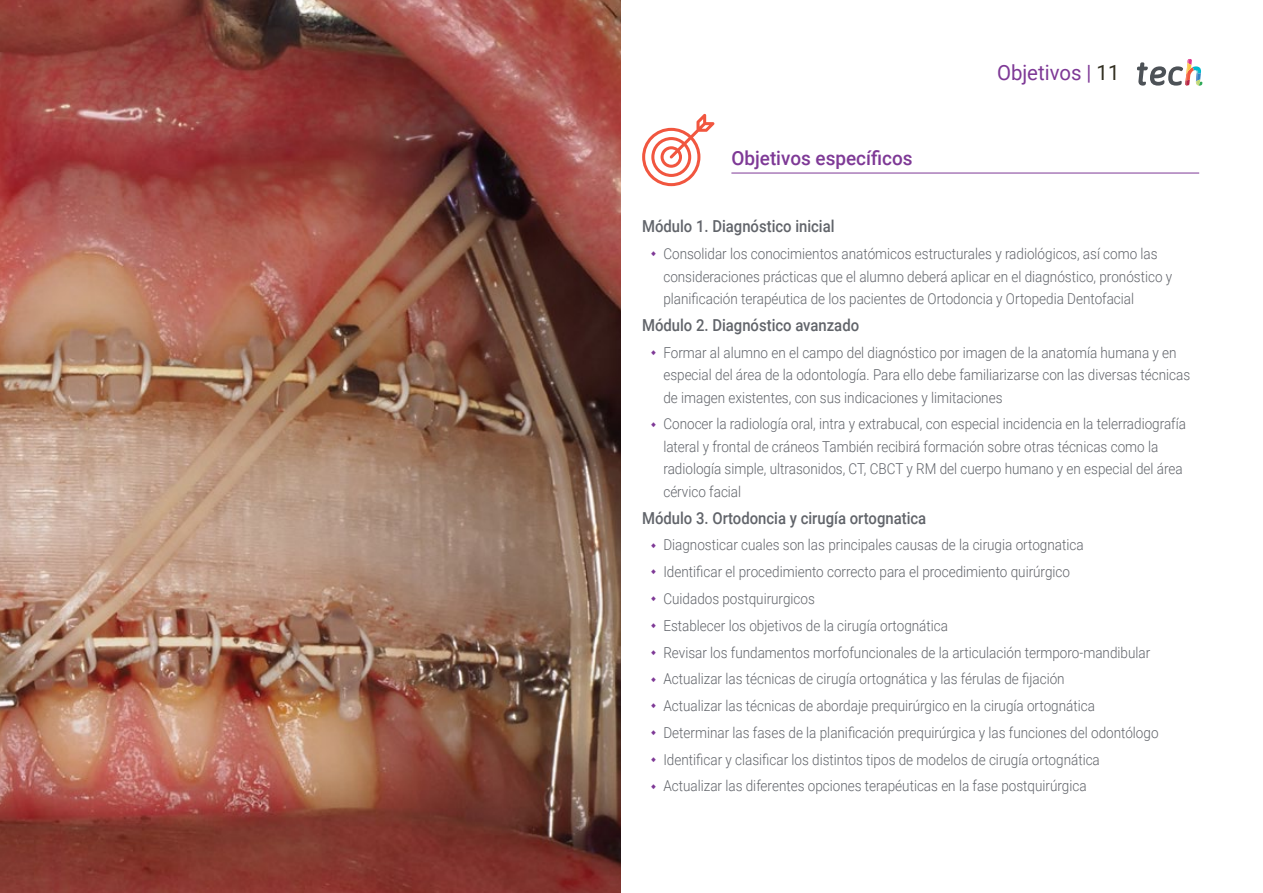
<style>
.page{position:relative;width:1263px;height:893px;background:#fff}
.page>*{position:absolute;margin:0;border:0;box-sizing:border-box;transform-origin:0 0}
.t1{font:21px "Roboto";color:#7e3996}
.t2{font:500 19.5px "Roboto";color:#7e3996}
.t3{font:500 16.5px "Roboto";color:#61646a;scale:.9 1}
.t4{font:300 15px/26.7px "Roboto";color:#61646a;scale:.9 1}
.s1{color:#312e20}
</style>
<div class="page">
<svg style="left:1137px;top:59px;width:65px;height:27px"></svg>
<img style="left:0;top:0;width:621px;height:893px">
<svg style="left:642px;top:114px;width:72px;height:72px"></svg>
<hr style="left:731px;top:173px;width:468px;height:1px;background:#7e3996">
<h2 class="t2" style="left:731px;top:144px;width:183px">Objetivos específicos</h2>
<h1 class="t1" style="left:997px;top:57px;width:124px">Objetivos | <span class="s1">11</span></h1>
<p class="t3" style="left:642px;top:215px;width:215px">Módulo 1. Diagnóstico inicial</p>
<p class="t4" style="left:663px;top:242px;width:567px;line-height:22.5px">Consolidar los conocimientos anatómicos estructurales y radiológicos, así como las consideraciones prácticas que el alumno deberá aplicar en el diagnóstico, pronóstico y planificación terapéutica de los pacientes de Ortodoncia y Ortopedia Dentofacial</p>
<p class="t3" style="left:642px;top:314px;width:243px">Módulo 2. Diagnóstico avanzado</p>
<p class="t4" style="left:663px;top:341px;width:587px;line-height:22.5px">Formar al alumno en el campo del diagnóstico por imagen de la anatomía humana y en especial del área de la odontología. Para ello debe familiarizarse con las diversas técnicas de imagen existentes, con sus indicaciones y limitaciones</p>
<p class="t4" style="left:663px;top:412px;width:582px;line-height:22.5px">Conocer la radiología oral, intra y extrabucal, con especial incidencia en la telerradiografía lateral y frontal de cráneos También recibirá formación sobre otras técnicas como la radiología simple, ultrasonidos, CT, CBCT y RM del cuerpo humano y en especial del área cérvico facial</p>
<p class="t3" style="left:642px;top:506px;width:317px">Módulo 3. Ortodoncia y cirugía ortognatica</p>
<p class="t4" style="left:663px;top:531px;width:552px">Diagnosticar cuales son las principales causas de la cirugia ortognatica<br>Identificar el procedimiento correcto para el procedimiento quirúrgico<br>Cuidados postquirurgicos<br>Establecer los objetivos de la cirugía ortognática<br>Revisar los fundamentos morfofuncionales de la articulación termporo-mandibular Actualizar las técnicas de cirugía ortognática y las férulas de fijación<br>Actualizar las técnicas de abordaje prequirúrgico en la cirugía ortognática Determinar las fases de la planificación prequirúrgica y las funciones del odontólogo Identificar y clasificar los distintos tipos de modelos de cirugía ortognática Actualizar las diferentes opciones terapéuticas en la fase postquirúrgica</p>
</div>
